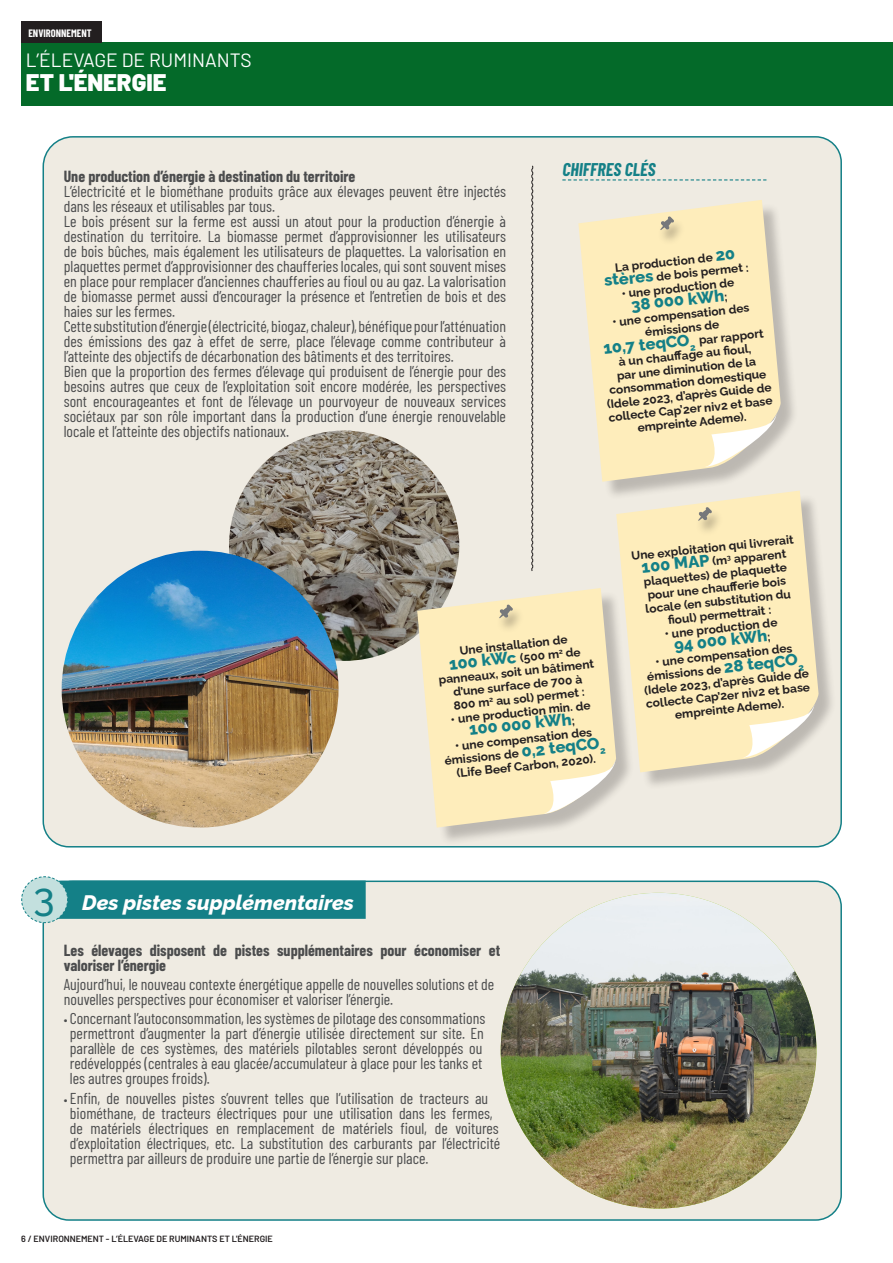
<style>
.page{position:relative;width:893px;height:1263px;background:#fff}
.page>*{position:absolute;margin:0;border:0;box-sizing:border-box;transform-origin:0 0}
.t1{font:500 39px "Raleway";color:#148087}
.t2{font:900 24px "Barlow";color:#fff}
.t3{font:italic 800 21px "Raleway";color:#fff}
.t4{font:19.2px "Barlow";color:#fff}
.t5{font:italic 700 18px "Barlow Condensed";color:#148087}
.t6{font:800 16.5px "Raleway";color:#148087}
.t7{font:15.75px/15px "Barlow Condensed";color:#4b4c4d}
.t8{font:700 15.75px/15px "Barlow Condensed";color:#4b4c4d}
.t9{font:700 12px/13.5px "Raleway";color:#231f20;text-align:center}
.t10{font:700 10.5px "Barlow Condensed";color:#fff}
.t11{font:600 9px "Barlow";color:#231f20}
.s1{font-weight:800;font-size:16.5px;color:#148087}
.s2{font-weight:700;font-size:12px;color:#231f20}
.s3{font-family:"Barlow";font-weight:500;font-size:12px}
</style>
<div class="page">
<div style="left:21px;top:43px;width:872px;height:63px;background:#046a29"></div>
<div style="left:21px;top:21px;width:81px;height:22px;background:#231f20"></div>
<div style="left:42px;top:136px;width:800px;height:712px;background:#efebe2"></div>
<div style="left:42px;top:880px;width:800px;height:341px;background:#efebe2"></div>
<svg style="left:21px;top:876px;width:345px;height:47px;background:#4e9ea2"></svg>
<svg style="left:531px;top:165px;width:3px;height:406px"></svg>
<svg style="left:562px;top:179px;width:204px;height:1px"></svg>
<img style="left:501px;top:893px;width:315px;height:315px;border-radius:158px">
<div style="left:581px;top:203px;width:218px;height:297px;background:#231f20;opacity:.25"></div>
<svg style="left:578px;top:200px;width:203px;height:282px;background:#f8eabf"></svg>
<svg style="left:703px;top:414px;width:73px;height:53px"></svg>
<div style="left:657px;top:217px;width:28px;height:29px;background:#231f20;opacity:.35"></div>
<svg style="left:660px;top:216px;width:14px;height:14px"></svg>
<div style="left:619px;top:493px;width:218px;height:297px;background:#231f20;opacity:.25"></div>
<svg style="left:616px;top:490px;width:203px;height:282px;background:#f9eabd"></svg>
<svg style="left:741px;top:704px;width:73px;height:54px"></svg>
<div style="left:695px;top:508px;width:28px;height:28px;background:#231f20;opacity:.35"></div>
<svg style="left:698px;top:507px;width:14px;height:14px"></svg>
<img style="left:229px;top:431px;width:230px;height:230px;border-radius:115px">
<div style="left:420px;top:591px;width:215px;height:255px;background:#231f20;opacity:.25"></div>
<svg style="left:417px;top:588px;width:199px;height:239px;background:#f7e8bd"></svg>
<svg style="left:542px;top:760px;width:73px;height:54px"></svg>
<div style="left:496px;top:605px;width:28px;height:29px;background:#231f20;opacity:.35"></div>
<svg style="left:499px;top:604px;width:14px;height:14px"></svg>
<img style="left:62px;top:551px;width:277px;height:276px;border-radius:138px">
<p class="t10" style="left:28px;top:26px;width:65px">ENVIRONNEMENT</p>
<p class="t4" style="left:26px;top:46px;width:227px">L’ÉLEVAGE DE RUMINANTS</p>
<p class="t2" style="left:26px;top:64px;width:142px">ET L'ÉNERGIE</p>
<p class="t8" style="left:64px;top:168px;width:293px">Une production d’énergie à destination du territoire</p>
<p class="t7" style="left:64px;top:182px;width:444px">L’électricité et le biométhane produits grâce aux élevages peuvent être injectés dans les réseaux et utilisables par tous.</p>
<p class="t7" style="left:64px;top:212px;width:444px;text-align:justify">Le bois présent sur la ferme est aussi un atout pour la production d’énergie à destination du territoire. La biomasse permet d’approvisionner les utilisateurs de bois bûches, mais également les utilisateurs de plaquettes. La valorisation en plaquettes permet d’approvisionner des chaufferies locales, qui sont souvent mises en place pour remplacer d’anciennes chaufferies au fioul ou au gaz. La valorisation de biomasse permet aussi d’encourager la présence et l’entretien de bois et des haies sur les fermes.</p>
<p class="t7" style="left:64px;top:317px;width:444px;text-align:justify">Cette substitution d’énergie (électricité, biogaz, chaleur), bénéfique pour l’atténuation des émissions des gaz à effet de serre, place l’élevage comme contributeur à l’atteinte des objectifs de décarbonation des bâtiments et des territoires.</p>
<p class="t7" style="left:64px;top:362px;width:444px;text-align:justify">Bien que la proportion des fermes d’élevage qui produisent de l’énergie pour des besoins autres que ceux de l’exploitation soit encore modérée, les perspectives sont encourageantes et font de l’élevage un pourvoyeur de nouveaux services sociétaux par son rôle important dans la production d’une énergie renouvelable locale et l’atteinte des objectifs nationaux.</p>
<p class="t5" style="left:562px;top:157px;width:95px">CHIFFRES CLÉS</p>
<p class="t9" style="left:602px;top:261px;width:146px;rotate:-6deg">La production de <span class="s1">20 stères</span> de bois permet :</p>
<p class="t9" style="left:621px;top:286px;width:115px;rotate:-6deg">• une production de</p>
<p class="t6" style="left:630px;top:292px;width:98px;rotate:-6deg">38 000 kWh<span class="s2">;</span></p>
<p class="t9" style="left:611px;top:314px;width:139px;rotate:-6deg">• une compensation des émissions de</p>
<p class="t6" style="left:602px;top:335px;width:94px;rotate:-6deg">10,7 teqCO<sub>2</sub></p>
<p class="t9" style="left:698px;top:332px;width:66px;rotate:-6deg">par rapport</p>
<p class="t9" style="left:618px;top:354px;width:135px;rotate:-6deg">à un chauff age au fi oul,</p>
<p class="t9" style="left:616px;top:368px;width:141px;rotate:-6deg">par une diminution de la</p>
<p class="t9" style="left:608px;top:382px;width:159px;rotate:-6deg">consommation domestique</p>
<p class="t9" style="left:606px;top:396px;width:167px;rotate:-6deg">(Idele 2023, d’après Guide de</p>
<p class="t9" style="left:608px;top:409px;width:166px;rotate:-6deg">collecte Cap’2er niv2 et base</p>
<p class="t9" style="left:637px;top:420px;width:111px;rotate:-6deg">empreinte Ademe).</p>
<p class="t9" style="left:435px;top:645px;width:158px;rotate:-6deg">Une installation de<br><span class="s1">100 kWc</span> (500 m<sup>2</sup> de panneaux, soit un bâtiment d’une surface de 700 à<br>800 m<sup>2</sup> au sol) permet :</p>
<p class="t9" style="left:450px;top:711px;width:142px;rotate:-6deg">• une production min. de</p>
<p class="t6" style="left:468px;top:716px;width:108px;rotate:-6deg">100 000 kWh<span class="s2">;</span></p>
<p class="t9" style="left:442px;top:739px;width:163px;rotate:-6deg">• une compensation des émissions de <span class="s1">0,2 teqCO</span><sub>2 </sub>(Life Beef Carbon, 2020).</p>
<p class="t9" style="left:631px;top:548px;width:165px;rotate:-6deg">Une exploitation qui livrerait<br><span class="s1">100 MAP</span> (m<sup>3</sup> apparent plaquettes) de plaquette pour une chauff erie bois locale (en substitution du<br>fi oul) permettrait :</p>
<p class="t9" style="left:664px;top:626px;width:115px;rotate:-6deg">• une production de</p>
<p class="t6" style="left:673px;top:632px;width:98px;rotate:-6deg">94 000 kWh<span class="s2">;</span></p>
<p class="t9" style="left:641px;top:656px;width:167px;rotate:-6deg">• une compensation des émissions de <span class="s1">28 teqCO</span><sub>2 </sub>(Idele 2023, d’après Guide de collecte Cap’2er niv2 et base empreinte Ademe).</p>
<p class="t1" style="left:33px;top:866px;width:23px">3</p>
<p class="t3" style="left:82px;top:885px;width:273px">Des pistes supplémentaires</p>
<p class="t8" style="left:64px;top:942px;width:438px">Les élevages disposent de pistes supplémentaires pour économiser et valoriser l’énergie</p>
<p class="t7" style="left:64px;top:976px;width:432px">Aujourd’hui, le nouveau contexte énergétique appelle de nouvelles solutions et de nouvelles perspectives pour économiser et valoriser l’énergie.</p>
<p class="t7" style="left:70px;top:1010px;width:417px;text-indent:-6px"><span class="s3">•</span> Concernant l’autoconsommation, les systèmes de pilotage des consommations permettront d’augmenter la part d’énergie utilisée directement sur site. En parallèle de ces systèmes, des matériels pilotables seront développés ou redéveloppés (centrales à eau glacée/accumulateur à glace pour les tanks et les autres groupes froids).</p>
<p class="t7" style="left:70px;top:1089px;width:432px;text-indent:-6px"><span class="s3">•</span> Enfin, de nouvelles pistes s’ouvrent telles que l’utilisation de tracteurs au biométhane, de tracteurs électriques pour une utilisation dans les fermes, de matériels électriques en remplacement de matériels fioul, de voitures d’exploitation électriques, etc. La substitution des carburants par l’électricité permettra par ailleurs de produire une partie de l’énergie sur place.</p>
<p class="t11" style="left:21px;top:1232px;width:253px">6 / ENVIRONNEMENT - L’ÉLEVAGE DE RUMINANTS ET L'ÉNERGIE</p>
</div>
